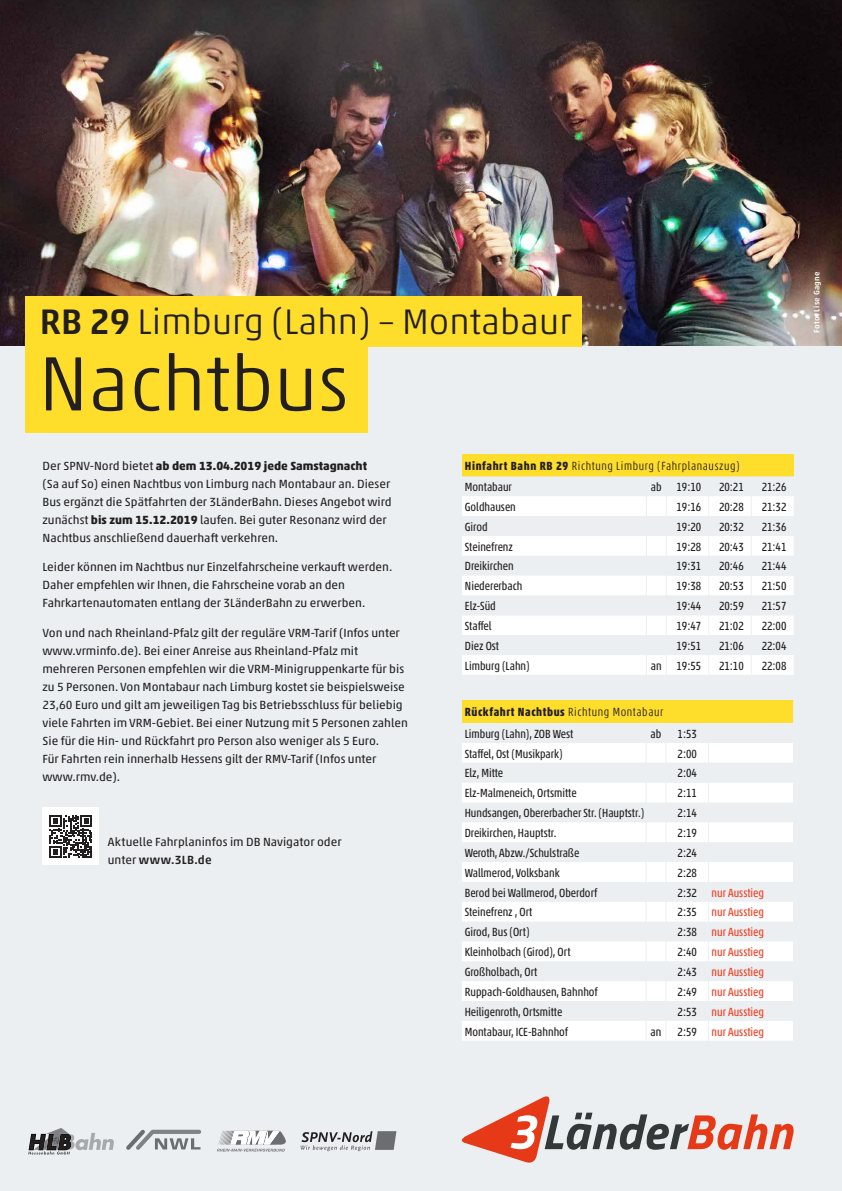
<style>
.page{position:relative;width:842px;height:1191px;background:#fff}
.page>*{position:absolute;margin:0;border:0;box-sizing:border-box;transform-origin:0 0}
.t1{font:300 78px "Akko Pro";color:#231f20}
.t2{font:300 36px "Akko Pro";color:#231f20}
.t3{font:12px/18px "Akko Pro";color:#231f20}
.t4{font:condensed 12px/21.3px "Akko Pro";color:#231f20}
.t5{font:condensed 12px "Akko Pro";color:#ef3e22}
.t6{font:300 condensed 12px/21.3px "Akko Pro";letter-spacing:.05em;color:#231f20}
.t7{font:500 8px "Akko Pro";letter-spacing:.04em;color:#fff}
.s1{font-weight:500}
.s2{font-weight:700}
.s3{font-weight:400}
.s4{font-weight:300}
.s5{color:#231f20}
</style>
<div class="page">
<div style="left:0;top:346px;width:842px;height:845px;background:#ebeff1"></div>
<img style="left:0;top:0;width:842px;height:346px">
<svg style="left:28px;top:1128px;width:86px;height:26px"></svg>
<svg style="left:126px;top:1129px;width:75px;height:21px"></svg>
<svg style="left:217px;top:1130px;width:69px;height:21px"></svg>
<hr style="left:234px;top:1130px;width:46px;height:1px;background:#6c6d70">
<hr style="left:230px;top:1144px;width:46px;height:1px;background:#6c6d70">
<svg style="left:300px;top:1131px;width:96px;height:20px"></svg>
<svg style="left:462px;top:1096px;width:332px;height:66px"></svg>
<div style="left:43px;top:808px;width:56px;height:57px;background:#fff"></div>
<svg style="left:49px;top:815px;width:43px;height:43px"></svg>
<div style="left:26px;top:296px;width:556px;height:50px;background:#ffdd2b"></div>
<div style="left:26px;top:340px;width:342px;height:93px;background:#ffdd2b"></div>
<div style="left:462px;top:454px;width:332px;height:22px;background:#ffdd2b"></div>
<svg style="left:462px;top:476px;width:332px;height:199px"></svg>
<svg style="left:462px;top:700px;width:332px;height:340px"></svg>
<h2 class="t2" style="left:40px;top:300px;width:533px"><span class="s1">RB 29</span> Limburg (Lahn) – Montabaur</h2>
<h1 class="t1" style="left:39px;top:337px;width:312px">Nachtbus</h1>
<p class="t3" style="left:43px;top:456px;width:351px">Der SPNV-Nord bietet <span class="s2">ab dem 13.04.2019 jede Samstagnacht<br></span>(Sa auf So) einen Nachtbus von Limburg nach Montabaur an. Dieser Bus ergänzt die Spätfahrten der 3LänderBahn. Dieses Angebot wird zunächst <span class="s2">bis zum 15.12.2019</span> laufen. Bei guter Resonanz wird der Nachtbus anschließend dauerhaft verkehren.</p>
<p class="t3" style="left:43px;top:558px;width:351px">Leider können im Nachtbus nur Einzelfahrscheine verkauft werden.<br>Daher empfehlen wir Ihnen, die Fahrscheine vorab an den<br>Fahrkartenautomaten entlang der 3LänderBahn zu erwerben.</p>
<p class="t3" style="left:43px;top:623px;width:367px">Von und nach Rheinland-Pfalz gilt der reguläre VRM-Tarif (Infos unter www.vrminfo.de). Bei einer Anreise aus Rheinland-Pfalz mit mehreren Personen empfehlen wir die VRM-Minigruppenkarte für bis zu 5 Personen. Von Montabaur nach Limburg kostet sie beispielsweise 23,60 Euro und gilt am jeweiligen Tag bis Betriebsschluss für beliebig viele Fahrten im VRM-Gebiet. Bei einer Nutzung mit 5 Personen zahlen Sie für die Hin- und Rückfahrt pro Person also weniger als 5 Euro.<br>Für Fahrten rein innerhalb Hessens gilt der RMV-Tarif (Infos unter www.rmv.de).</p>
<p class="t3" style="left:108px;top:832px;width:235px">Aktuelle Fahrplaninfos im DB Navigator oder unter <span class="s1">www.3LB.de</span></p>
<p class="t6" style="left:465px;top:455px;width:276px"><span class="s2">Hinfahrt Bahn RB 29</span> Richtung Limburg (Fahrplanauszug)<br><span class="s3">Montabaur</span></p>
<p class="t4" style="left:651px;top:476px;width:52px">ab 19:10</p>
<p class="t4" style="left:719px;top:476px;width:26px">20:21</p>
<p class="t4" style="left:762px;top:476px;width:26px">21:26</p>
<p class="t4" style="left:465px;top:496px;width:52px">Goldhausen</p>
<p class="t4" style="left:676px;top:496px;width:26px">19:16</p>
<p class="t4" style="left:719px;top:496px;width:26px">20:28</p>
<p class="t4" style="left:762px;top:496px;width:26px">21:32</p>
<p class="t4" style="left:465px;top:516px;width:24px">Girod</p>
<p class="t4" style="left:676px;top:516px;width:26px">19:20</p>
<p class="t4" style="left:719px;top:516px;width:26px">20:32</p>
<p class="t4" style="left:762px;top:516px;width:26px">21:36</p>
<p class="t4" style="left:465px;top:536px;width:50px">Steinefrenz</p>
<p class="t4" style="left:676px;top:536px;width:26px">19:28</p>
<p class="t4" style="left:719px;top:536px;width:26px">20:43</p>
<p class="t4" style="left:762px;top:536px;width:26px">21:41</p>
<p class="t4" style="left:465px;top:555px;width:50px">Dreikirchen</p>
<p class="t4" style="left:676px;top:555px;width:26px">19:31</p>
<p class="t4" style="left:719px;top:555px;width:26px">20:46</p>
<p class="t4" style="left:762px;top:555px;width:26px">21:44</p>
<p class="t4" style="left:465px;top:575px;width:59px">Niedererbach</p>
<p class="t4" style="left:676px;top:575px;width:26px">19:38</p>
<p class="t4" style="left:719px;top:575px;width:26px">20:53</p>
<p class="t4" style="left:762px;top:575px;width:26px">21:50</p>
<p class="t4" style="left:465px;top:595px;width:32px">Elz-Süd</p>
<p class="t4" style="left:676px;top:595px;width:26px">19:44</p>
<p class="t4" style="left:719px;top:595px;width:26px">20:59</p>
<p class="t4" style="left:762px;top:595px;width:26px">21:57</p>
<p class="t4" style="left:465px;top:615px;width:28px">Staffel</p>
<p class="t4" style="left:676px;top:615px;width:26px">19:47</p>
<p class="t4" style="left:719px;top:615px;width:26px">21:02</p>
<p class="t4" style="left:762px;top:615px;width:26px">22:00</p>
<p class="t4" style="left:465px;top:635px;width:36px">Diez Ost</p>
<p class="t4" style="left:676px;top:635px;width:26px">19:51</p>
<p class="t4" style="left:719px;top:635px;width:26px">21:06</p>
<p class="t4" style="left:762px;top:635px;width:26px">22:04</p>
<p class="t4" style="left:465px;top:655px;width:66px">Limburg (Lahn)</p>
<p class="t4" style="left:651px;top:655px;width:52px">an 19:55</p>
<p class="t4" style="left:719px;top:655px;width:26px">21:10</p>
<p class="t4" style="left:762px;top:655px;width:26px">22:08</p>
<p class="t4" style="left:465px;top:701px;width:200px"><span class="s2">Rückfahrt Nachtbus</span> <span class="s4">Richtung Montabaur<br></span>Limburg (Lahn), ZOB West</p>
<p class="t4" style="left:651px;top:723px;width:12px">ab</p>
<p class="t4" style="left:678px;top:723px;width:21px">1:53</p>
<p class="t4" style="left:465px;top:743px;width:99px">Staffel, Ost (Musikpark)</p>
<p class="t4" style="left:678px;top:743px;width:21px">2:00</p>
<p class="t4" style="left:465px;top:762px;width:40px">Elz, Mitte</p>
<p class="t4" style="left:678px;top:762px;width:21px">2:04</p>
<p class="t4" style="left:465px;top:782px;width:113px">Elz-Malmeneich, Ortsmitte</p>
<p class="t4" style="left:678px;top:782px;width:21px">2:11</p>
<p class="t4" style="left:465px;top:802px;width:181px">Hundsangen, Obererbacher Str. (Hauptstr.)</p>
<p class="t4" style="left:678px;top:802px;width:21px">2:14</p>
<p class="t4" style="left:465px;top:822px;width:93px">Dreikirchen, Hauptstr.</p>
<p class="t4" style="left:678px;top:822px;width:21px">2:19</p>
<p class="t4" style="left:465px;top:842px;width:116px">Weroth, Abzw./Schulstraße</p>
<p class="t4" style="left:678px;top:842px;width:21px">2:24</p>
<p class="t4" style="left:465px;top:862px;width:96px">Wallmerod, Volksbank</p>
<p class="t4" style="left:678px;top:862px;width:21px">2:28</p>
<p class="t4" style="left:465px;top:881px;width:134px">Berod bei Wallmerod, Oberdorf</p>
<p class="t5" style="left:678px;top:885px;width:88px"><span class="s5">2:32</span> nur Ausstieg</p>
<p class="t4" style="left:465px;top:901px;width:69px">Steinefrenz , Ort</p>
<p class="t5" style="left:678px;top:905px;width:88px"><span class="s5">2:35</span> nur Ausstieg</p>
<p class="t4" style="left:465px;top:921px;width:66px">Girod, Bus (Ort)</p>
<p class="t5" style="left:678px;top:925px;width:88px"><span class="s5">2:38</span> nur Ausstieg</p>
<p class="t4" style="left:465px;top:941px;width:107px">Kleinholbach (Girod), Ort</p>
<p class="t5" style="left:678px;top:944px;width:88px"><span class="s5">2:40</span> nur Ausstieg</p>
<p class="t4" style="left:465px;top:961px;width:74px">Großholbach, Ort</p>
<p class="t5" style="left:678px;top:964px;width:88px"><span class="s5">2:43</span> nur Ausstieg</p>
<p class="t4" style="left:465px;top:981px;width:135px">Ruppach-Goldhausen, Bahnhof</p>
<p class="t5" style="left:678px;top:984px;width:88px"><span class="s5">2:49</span> nur Ausstieg</p>
<p class="t4" style="left:465px;top:1001px;width:99px">Heiligenroth, Ortsmitte</p>
<p class="t5" style="left:678px;top:1004px;width:88px"><span class="s5">2:53</span> nur Ausstieg</p>
<p class="t4" style="left:465px;top:1020px;width:105px">Montabaur, ICE-Bahnhof</p>
<p class="t4" style="left:651px;top:1020px;width:12px">an</p>
<p class="t5" style="left:678px;top:1024px;width:88px"><span class="s5">2:59</span> nur Ausstieg</p>
<p class="t7" style="left:812px;top:333px;width:63px;rotate:-90deg">Foto: Lise Gagne</p>
</div>
